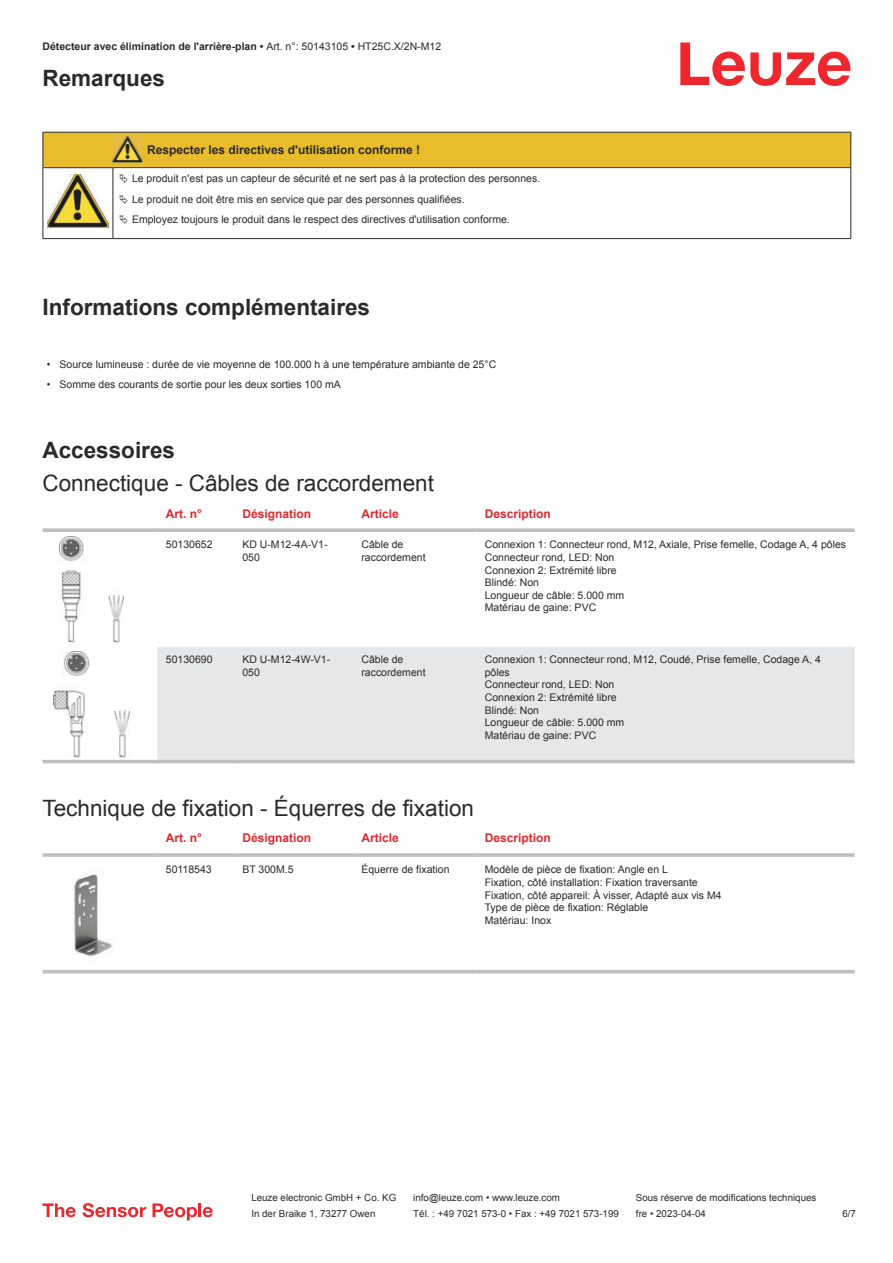
<style>
.page{position:relative;width:893px;height:1263px;background:#fff}
.page>*{position:absolute;margin:0;border:0;box-sizing:border-box;transform-origin:0 0}
.t1{font:22.5px "Arial";color:#2b292a}
.t2{font:700 22.5px "Arial";color:#2b292a}
.t3{font:700 12px "Arial";color:#db2a30}
.t4{font:700 12px "Arial";color:#2b292a}
.t5{font:10.5px/12.6px "Arial";color:#2b292a}
.t6{font:700 10.5px "Arial";color:#2b292a}
.t7{font:9.75px "Arial";color:#2b292a}
.s1{font-weight:400}
</style>
<div class="page">
<svg style="left:680px;top:43px;width:170px;height:43px"></svg>
<svg style="left:43px;top:642px;width:812px;height:122px"></svg>
<div style="left:157px;top:647px;width:698px;height:113px;background:#e6e7e9"></div>
<svg style="left:43px;top:528px;width:114px;height:4px"></svg>
<svg style="left:157px;top:528px;width:77px;height:4px"></svg>
<svg style="left:234px;top:528px;width:119px;height:4px"></svg>
<svg style="left:353px;top:528px;width:123px;height:4px"></svg>
<svg style="left:476px;top:528px;width:379px;height:4px;background:#c3c5c7"></svg>
<hr style="left:43px;top:760px;width:114px;height:3px;background:#bdbfc1">
<hr style="left:157px;top:760px;width:77px;height:3px;background:#bdbfc1">
<hr style="left:234px;top:760px;width:119px;height:3px;background:#bdbfc1">
<hr style="left:353px;top:760px;width:123px;height:3px;background:#bdbfc1">
<hr style="left:476px;top:760px;width:379px;height:3px;background:#bdbfc1">
<img style="left:59px;top:536px;width:65px;height:106px">
<img style="left:54px;top:651px;width:75px;height:106px">
<svg style="left:43px;top:973px;width:812px;height:1px"></svg>
<svg style="left:43px;top:853px;width:114px;height:4px"></svg>
<hr style="left:157px;top:853px;width:77px;height:4px;background:#c5c7c9">
<svg style="left:234px;top:853px;width:119px;height:4px"></svg>
<svg style="left:353px;top:853px;width:123px;height:4px"></svg>
<hr style="left:476px;top:853px;width:379px;height:4px;background:#c5c7c9">
<hr style="left:43px;top:970px;width:114px;height:3px;background:#bdbfc1">
<hr style="left:157px;top:970px;width:77px;height:3px;background:#bdbfc1">
<hr style="left:234px;top:970px;width:119px;height:3px;background:#bdbfc1">
<hr style="left:353px;top:970px;width:123px;height:3px;background:#bdbfc1">
<hr style="left:476px;top:970px;width:379px;height:3px;background:#bdbfc1">
<img style="left:72px;top:873px;width:41px;height:84px">
<svg style="left:43px;top:1203px;width:33px;height:14px"></svg>
<svg style="left:83px;top:1203px;width:63px;height:14px"></svg>
<svg style="left:153px;top:1203px;width:44px;height:17px"></svg>
<hr style="left:198px;top:1203px;width:3px;height:14px;background:#ed272d">
<svg style="left:203px;top:1207px;width:10px;height:10px"></svg>
<hr style="left:43px;top:238px;width:70px;height:1px;background:#2b292a">
<hr style="left:113px;top:238px;width:30px;height:1px;background:#2b292a">
<hr style="left:143px;top:238px;width:708px;height:1px;background:#2b292a">
<svg style="left:43px;top:132px;width:808px;height:106px"></svg>
<p class="t6" style="left:43px;top:43px;width:400px">Détecteur avec élimination de l'arrière-plan • <span class="s1">Art. n°: 50143105</span> • <span class="s1">HT25C.X/2N-M12</span></p>
<h1 class="t2" style="left:43px;top:70px;width:124px">Remarques</h1>
<p class="t4" style="left:147px;top:145px;width:274px">Respecter les directives d'utilisation conforme !</p>
<p class="t5" style="left:132px;top:170px;width:410px;line-height:20.2px">Le produit n'est pas un capteur de sécurité et ne sert pas à la protection des personnes.<br>Le produit ne doit être mis en service que par des personnes qualifiées.<br>Employez toujours le produit dans le respect des directives d'utilisation conforme.</p>
<h1 class="t2" style="left:43px;top:299px;width:329px">Informations complémentaires</h1>
<p class="t5" style="left:47px;top:359px;width:451px">• Source lumineuse : durée de vie moyenne de 100.000 h à une température ambiante de 25°C</p>
<p class="t5" style="left:47px;top:379px;width:296px">• Somme des courants de sortie pour les deux sorties 100 mA</p>
<h1 class="t2" style="left:43px;top:441px;width:134px">Accessoires</h1>
<h1 class="t1" style="left:43px;top:475px;width:393px">Connectique - Câbles de raccordement</h1>
<p class="t3" style="left:166px;top:509px;width:38px">Art. n°</p>
<p class="t3" style="left:242px;top:509px;width:70px">Désignation</p>
<p class="t3" style="left:361px;top:509px;width:39px">Article</p>
<p class="t3" style="left:485px;top:509px;width:68px">Description</p>
<p class="t5" style="left:166px;top:539px;width:48px">50130652</p>
<p class="t5" style="left:242px;top:539px;width:87px">KD U-M12-4A-V1-<br>050</p>
<p class="t5" style="left:361px;top:539px;width:66px">Câble de raccordement</p>
<p class="t5" style="left:485px;top:539px;width:363px">Connexion 1: Connecteur rond, M12, Axiale, Prise femelle, Codage A, 4 pôles<br>Connecteur rond, LED: Non<br>Connexion 2: Extrémité libre<br>Blindé: Non<br>Longueur de câble: 5.000 mm<br>Matériau de gaine: PVC</p>
<p class="t5" style="left:166px;top:654px;width:48px">50130690</p>
<p class="t5" style="left:242px;top:654px;width:89px">KD U-M12-4W-V1-<br>050</p>
<p class="t5" style="left:361px;top:654px;width:66px">Câble de raccordement</p>
<p class="t5" style="left:485px;top:654px;width:338px">Connexion 1: Connecteur rond, M12, Coudé, Prise femelle, Codage A, 4 pôles<br>Connecteur rond, LED: Non<br>Connexion 2: Extrémité libre<br>Blindé: Non<br>Longueur de câble: 5.000 mm<br>Matériau de gaine: PVC</p>
<h1 class="t1" style="left:43px;top:800px;width:433px">Technique de fixation - Équerres de fixation</h1>
<p class="t3" style="left:166px;top:834px;width:38px">Art. n°</p>
<p class="t3" style="left:242px;top:834px;width:70px">Désignation</p>
<p class="t3" style="left:361px;top:834px;width:39px">Article</p>
<p class="t3" style="left:485px;top:834px;width:68px">Description</p>
<p class="t5" style="left:166px;top:864px;width:47px">50118543</p>
<p class="t5" style="left:242px;top:864px;width:53px">BT 300M.5</p>
<p class="t5" style="left:361px;top:864px;width:90px">Équerre de fixation</p>
<p class="t5" style="left:485px;top:864px;width:238px">Modèle de pièce de fixation: Angle en L<br>Fixation, côté installation: Fixation traversante Fixation, côté appareil: À visser, Adapté aux vis M4<br>Type de pièce de fixation: Réglable<br>Matériau: Inox</p>
<p class="t7" style="left:251px;top:1194px;width:146px">Leuze electronic GmbH + Co. KG</p>
<p class="t7" style="left:413px;top:1194px;width:148px">info@leuze.com • www.leuze.com</p>
<p class="t7" style="left:636px;top:1194px;width:182px">Sous réserve de modifications techniques</p>
<p class="t7" style="left:251px;top:1210px;width:126px">In der Braike 1, 73277 Owen</p>
<p class="t7" style="left:413px;top:1210px;width:207px">Tél. : +49 7021 573-0 • Fax : +49 7021 573-199</p>
<p class="t7" style="left:636px;top:1210px;width:72px">fre • 2023-04-04</p>
<p class="t7" style="left:842px;top:1210px;width:15px">6 /7</p>
</div>
